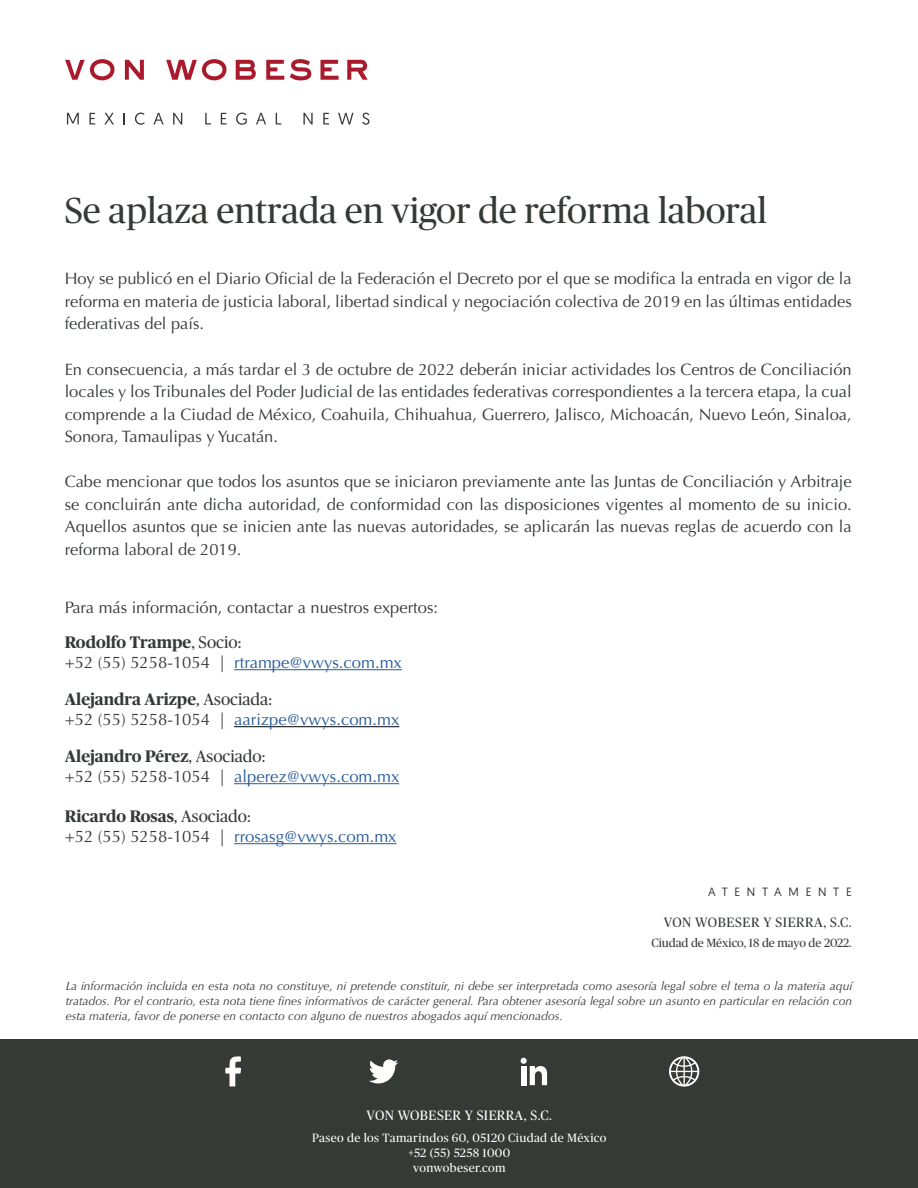
<style>
.page{position:relative;width:918px;height:1188px;background:#fff}
.page>*{position:absolute;margin:0;border:0;box-sizing:border-box;transform-origin:0 0}
.t1{font:36px "Publico";color:#353a36}
.t2{font:16.65px "Optima";color:#275b9b}
.t3{font:700 16.65px "Publico";color:#353a36}
.t4{font:16.5px/22.5px "Optima";color:#353a36;text-align:justify}
.t5{font:13.5px "Publico";letter-spacing:.045em;color:#353a36}
.t6{font:13.5px "Publico";letter-spacing:.03em;color:#fff}
.t7{font:italic 12px/15px "Optima";color:#353a36;text-align:justify}
.t8{font:12px/15px "Publico";letter-spacing:.03em;color:#fff;text-align:center}
.t9{font:12px "Publico";color:#353a36}
.t10{font:12px "Geomanist";letter-spacing:.56em;color:#353a36}
.s1{font-weight:400}
.s2{color:#353a36}
</style>
<div class="page">
<svg style="left:65px;top:59px;width:49px;height:21px"></svg>
<svg style="left:125px;top:60px;width:19px;height:20px"></svg>
<svg style="left:166px;top:59px;width:60px;height:21px"></svg>
<svg style="left:236px;top:60px;width:20px;height:20px"></svg>
<svg style="left:266px;top:60px;width:18px;height:20px"></svg>
<svg style="left:290px;top:59px;width:21px;height:21px"></svg>
<svg style="left:321px;top:60px;width:18px;height:20px"></svg>
<svg style="left:347px;top:60px;width:21px;height:20px"></svg>
<svg style="left:67px;top:113px;width:12px;height:11px"></svg>
<svg style="left:89px;top:113px;width:6px;height:11px"></svg>
<svg style="left:104px;top:113px;width:10px;height:11px"></svg>
<svg style="left:135px;top:113px;width:10px;height:12px"></svg>
<svg style="left:153px;top:113px;width:11px;height:11px"></svg>
<svg style="left:173px;top:113px;width:9px;height:11px"></svg>
<svg style="left:205px;top:113px;width:6px;height:11px"></svg>
<svg style="left:221px;top:113px;width:6px;height:11px"></svg>
<svg style="left:236px;top:113px;width:11px;height:12px"></svg>
<svg style="left:256px;top:113px;width:10px;height:11px"></svg>
<svg style="left:276px;top:113px;width:5px;height:11px"></svg>
<svg style="left:303px;top:113px;width:10px;height:11px"></svg>
<svg style="left:323px;top:113px;width:6px;height:11px"></svg>
<svg style="left:338px;top:113px;width:16px;height:11px"></svg>
<svg style="left:362px;top:113px;width:8px;height:12px"></svg>
<div style="left:0;top:1040px;width:918px;height:148px;background:#353a36"></div>
<svg style="left:369px;top:1059px;width:29px;height:24px"></svg>
<svg style="left:521px;top:1058px;width:26px;height:27px"></svg>
<svg style="left:669px;top:1056px;width:30px;height:31px"></svg>
<svg style="left:225px;top:1056px;width:16px;height:30px"></svg>
<hr style="left:234px;top:669px;width:168px;height:1px;background:#275b9b">
<hr style="left:234px;top:726px;width:165px;height:1px;background:#000">
<hr style="left:234px;top:783px;width:165px;height:1px;background:#275b9b">
<hr style="left:234px;top:843px;width:163px;height:1px;background:#275b9b">
<h1 class="t1" style="left:65px;top:190px;width:704px">Se aplaza entrada en vigor de reforma laboral</h1>
<p class="t4" style="left:65px;top:268px;width:789px">Hoy se publicó en el Diario Oficial de la Federación el Decreto por el que se modifica la entrada en vigor de la reforma en materia de justicia laboral, libertad sindical y negociación colectiva de 2019 en las últimas entidades federativas del país.</p>
<p class="t4" style="left:65px;top:358px;width:789px">En consecuencia, a más tardar el 3 de octubre de 2022 deberán iniciar actividades los Centros de Conciliación locales y los Tribunales del Poder Judicial de las entidades federativas correspondientes a la tercera etapa, la cual comprende a la Ciudad de México, Coahuila, Chihuahua, Guerrero, Jalisco, Michoacán, Nuevo León, Sinaloa, Sonora, Tamaulipas y Yucatán.</p>
<p class="t4" style="left:65px;top:470px;width:789px">Cabe mencionar que todos los asuntos que se iniciaron previamente ante las Juntas de Conciliación y Arbitraje se concluirán ante dicha autoridad, de conformidad con las disposiciones vigentes al momento de su inicio.<br>Aquellos asuntos que se inicien ante las nuevas autoridades, se aplicarán las nuevas reglas de acuerdo con la reforma laboral de 2019.</p>
<p class="t4" style="left:65px;top:596px;width:375px">Para más información, contactar a nuestros expertos:</p>
<p class="t3" style="left:65px;top:633px;width:178px">Rodolfo Trampe<span class="s1">, Socio:</span></p>
<p class="t2" style="left:65px;top:653px;width:339px"><span class="s2">+52 (55) 5258-1054 |</span> rtrampe@vwys.com.mx</p>
<p class="t3" style="left:65px;top:690px;width:209px">Alejandra Arizpe<span class="s1">, Asociada:</span></p>
<p class="t2" style="left:65px;top:710px;width:336px"><span class="s2">+52 (55) 5258-1054 |</span> aarizpe@vwys.com.mx</p>
<p class="t3" style="left:65px;top:747px;width:202px">Alejandro Pérez<span class="s1">, Asociado:</span></p>
<p class="t2" style="left:65px;top:767px;width:336px"><span class="s2">+52 (55) 5258-1054 |</span> alperez@vwys.com.mx</p>
<p class="t3" style="left:65px;top:807px;width:187px">Ricardo Rosas<span class="s1">, Asociado:</span></p>
<p class="t2" style="left:65px;top:827px;width:333px"><span class="s2">+52 (55) 5258-1054 |</span> rrosasg@vwys.com.mx</p>
<p class="t10" style="left:708px;top:884px;width:145px">ATENTAMENTE</p>
<p class="t5" style="left:664px;top:914px;width:190px">VON WOBESER Y SIERRA, S.C.</p>
<p class="t9" style="left:651px;top:936px;width:202px">Ciudad de México, 18 de mayo de 2022.</p>
<p class="t7" style="left:66px;top:978px;width:788px">La información incluida en esta nota no constituye, ni pretende constituir, ni debe ser interpretada como asesoría legal sobre el tema o la materia aquí tratados. Por el contrario, esta nota tiene fines informativos de carácter general. Para obtener asesoría legal sobre un asunto en particular en relación con esta materia, favor de ponerse en contacto con alguno de nuestros abogados aquí mencionados.</p>
<p class="t6" style="left:367px;top:1108px;width:187px">VON WOBESER Y SIERRA, S.C.</p>
<p class="t8" style="left:312px;top:1130px;width:296px">Paseo de los Tamarindos 60, 05120 Ciudad de México +52 (55) 5258 1000<br>vonwobeser.com</p>
</div>
